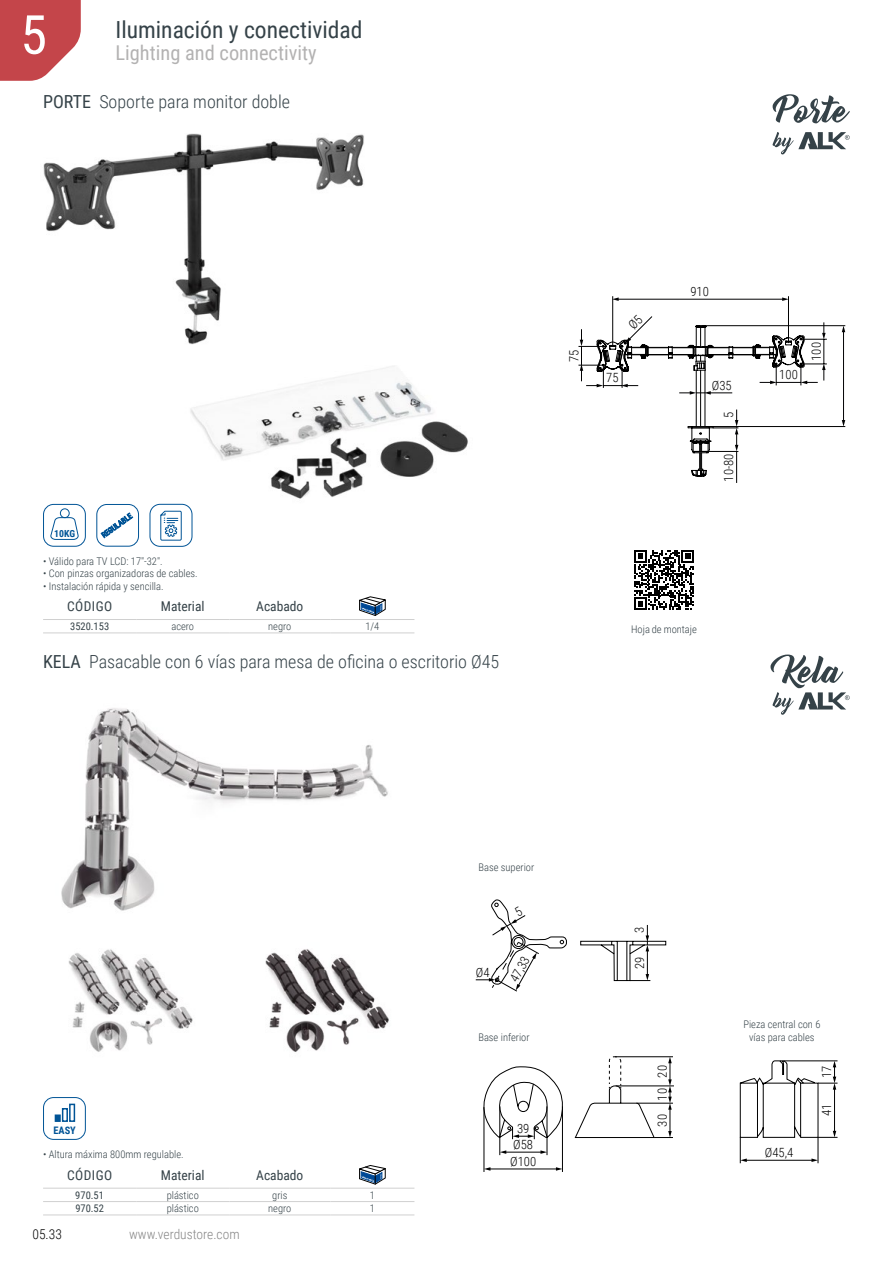
<style>
.page{position:relative;width:893px;height:1263px;background:#fff}
.page>*{position:absolute;margin:0;border:0;box-sizing:border-box;transform-origin:0 0}
.t1{font:54px "Roboto Condensed";color:#fff}
.t2{font:23.55px "Roboto Condensed";color:#354248}
.t3{font:20.4px "Roboto Condensed";color:#b3b2b2}
.t4{font:300 18px "Roboto Condensed";color:#354248}
.t5{font:13.5px "Roboto Condensed";color:#354248}
.t6{font:300 13.5px "Roboto Condensed";color:#878787}
.t7{font:300 13.5px "Roboto Condensed";color:#000}
.t8{font:300 12.75px "Roboto Condensed";color:#000}
.t9{font:300 10.5px/12.6px "Roboto Condensed";color:#354248;text-align:center}
.t10{font:10.5px "Roboto Condensed";color:#354248}
.t11{font:700 10.35px "Roboto Condensed";color:#005496}
.t12{font:700 9.75px "Roboto Condensed";color:#005496}
.t13{font:7.5px "Roboto Condensed";color:#005496}
.s1{font-weight:400}
</style>
<div class="page">
<svg style="left:0;top:0;width:81px;height:81px;background:#cb5e62"></svg>
<img style="left:43px;top:133px;width:321px;height:212px">
<img style="left:185px;top:366px;width:283px;height:145px">
<hr style="left:43px;top:619px;width:93px;height:1px;background:#d0d0d0">
<hr style="left:136px;top:619px;width:93px;height:1px;background:#d0d0d0">
<hr style="left:229px;top:619px;width:101px;height:1px;background:#d0d0d0">
<hr style="left:330px;top:619px;width:84px;height:1px;background:#d0d0d0">
<hr style="left:43px;top:632px;width:93px;height:1px;background:#d0d0d0">
<hr style="left:136px;top:632px;width:93px;height:1px;background:#d0d0d0">
<hr style="left:229px;top:632px;width:101px;height:1px;background:#d0d0d0">
<hr style="left:330px;top:632px;width:84px;height:1px;background:#d0d0d0">
<svg style="left:359px;top:597px;width:27px;height:19px"></svg>
<hr style="left:43px;top:1188px;width:93px;height:1px;background:#d0d0d0">
<hr style="left:136px;top:1188px;width:93px;height:1px;background:#d0d0d0">
<hr style="left:229px;top:1188px;width:101px;height:1px;background:#d0d0d0">
<hr style="left:330px;top:1188px;width:84px;height:1px;background:#d0d0d0">
<hr style="left:43px;top:1201px;width:93px;height:1px;background:#d0d0d0">
<hr style="left:136px;top:1201px;width:93px;height:1px;background:#d0d0d0">
<hr style="left:229px;top:1201px;width:101px;height:1px;background:#d0d0d0">
<hr style="left:330px;top:1201px;width:84px;height:1px;background:#d0d0d0">
<hr style="left:43px;top:1214px;width:93px;height:1px;background:#d0d0d0">
<hr style="left:136px;top:1214px;width:93px;height:1px;background:#d0d0d0">
<hr style="left:229px;top:1214px;width:101px;height:1px;background:#d0d0d0">
<hr style="left:330px;top:1214px;width:84px;height:1px;background:#d0d0d0">
<svg style="left:359px;top:1165px;width:27px;height:19px"></svg>
<div style="left:43px;top:504px;width:43px;height:43px;border:1px solid #005496;border-radius:10px"></div>
<svg style="left:50px;top:517px;width:29px;height:23px"></svg>
<div style="left:60px;top:508px;width:10px;height:10px;border:1px solid #005496;border-radius:50%"></div>
<hr style="left:843px;top:331px;width:1px;height:90px;background:#020203">
<svg style="left:842px;top:420px;width:3px;height:6px"></svg>
<svg style="left:842px;top:326px;width:3px;height:6px"></svg>
<hr style="left:617px;top:299px;width:166px;height:1px;background:#020203">
<svg style="left:613px;top:297px;width:6px;height:4px"></svg>
<svg style="left:782px;top:297px;width:6px;height:4px"></svg>
<hr style="left:612px;top:296px;width:1px;height:50px;background:#000">
<hr style="left:788px;top:296px;width:1px;height:47px;background:#000">
<hr style="left:702px;top:325px;width:143px;height:1px;background:#000">
<hr style="left:706px;top:426px;width:139px;height:1px;background:#000">
<hr style="left:736px;top:451px;width:1px;height:32px;background:#000">
<div style="left:150px;top:504px;width:42px;height:43px;border:1px solid #005496;border-radius:10px"></div>
<svg style="left:160px;top:510px;width:22px;height:31px"></svg>
<svg style="left:634px;top:550px;width:60px;height:60px"></svg>
<img style="left:265px;top:949px;width:124px;height:103px">
<img style="left:68px;top:949px;width:125px;height:103px">
<img style="left:61px;top:708px;width:327px;height:203px">
<svg style="left:770px;top:654px;width:80px;height:61px"></svg>
<svg style="left:773px;top:132px;width:77px;height:22px"></svg>
<div style="left:43px;top:1097px;width:43px;height:43px;border:1px solid #005496;border-radius:10px"></div>
<svg style="left:55px;top:1114px;width:6px;height:8px"></svg>
<svg style="left:61px;top:1103px;width:15px;height:19px"></svg>
<hr style="left:616px;top:1086px;width:58px;height:1px;background:#000">
<hr style="left:484px;top:1107px;width:1px;height:65px;background:#000">
<hr style="left:562px;top:1106px;width:1px;height:66px;background:#000">
<hr style="left:489px;top:1169px;width:68px;height:1px;background:#000">
<svg style="left:484px;top:1167px;width:6px;height:4px"></svg>
<svg style="left:556px;top:1167px;width:6px;height:4px"></svg>
<hr style="left:500px;top:1106px;width:1px;height:49px;background:#000">
<hr style="left:547px;top:1106px;width:1px;height:49px;background:#000">
<hr style="left:505px;top:1152px;width:37px;height:1px;background:#000">
<svg style="left:500px;top:1150px;width:6px;height:4px"></svg>
<svg style="left:540px;top:1150px;width:7px;height:4px"></svg>
<svg style="left:483px;top:1056px;width:190px;height:83px"></svg>
<svg style="left:739px;top:1060px;width:98px;height:103px"></svg>
<svg style="left:580px;top:925px;width:86px;height:56px"></svg>
<svg style="left:773px;top:94px;width:77px;height:29px"></svg>
<div style="left:96px;top:504px;width:43px;height:43px;border:1px solid #005496;border-radius:10px"></div>
<svg style="left:578px;top:314px;width:249px;height:163px"></svg>
<svg style="left:476px;top:899px;width:91px;height:93px"></svg>
<h1 class="t1" style="left:20px;top:-3px;width:28px">5</h1>
<h2 class="t2" style="left:115px;top:13px;width:249px">Iluminación y conectividad</h2>
<h3 class="t3" style="left:115px;top:39px;width:203px">Lighting and connectivity</h3>
<h3 class="t4" style="left:43px;top:89px;width:248px"><span class="s1">PORTE</span> Soporte para monitor doble</h3>
<p class="t12" style="left:54px;top:526px;width:22px">10KG</p>
<p class="t13" style="left:99px;top:532px;width:37px;rotate:-36deg">REGULABLE</p>
<p class="t9" style="left:43px;top:554px;width:121px">• Válido para TV LCD: 17"-32".</p>
<p class="t9" style="left:43px;top:567px;width:156px">• Con pinzas organizadoras de cables.</p>
<p class="t9" style="left:43px;top:579px;width:122px">• Instalación rápida y sencilla.</p>
<p class="t5" style="left:67px;top:597px;width:47px">CÓDIGO</p>
<p class="t5" style="left:161px;top:597px;width:45px">Material</p>
<p class="t5" style="left:256px;top:597px;width:49px">Acabado</p>
<p class="t10" style="left:70px;top:619px;width:41px">3520.153</p>
<p class="t9" style="left:171px;top:620px;width:24px">acero</p>
<p class="t9" style="left:268px;top:620px;width:25px">negro</p>
<p class="t9" style="left:365px;top:620px;width:15px">1/4</p>
<h3 class="t4" style="left:43px;top:649px;width:458px"><span class="s1">KELA</span> Pasacable con 6 vías para mesa de oficina o escritorio Ø45</h3>
<p class="t8" style="left:565px;top:362px;width:14px;rotate:-90deg">75</p>
<p class="t8" style="left:690px;top:283px;width:20px">910</p>
<p class="t8" style="left:606px;top:369px;width:14px">75</p>
<p class="t8" style="left:779px;top:365px;width:20px">100</p>
<p class="t8" style="left:712px;top:376px;width:21px">Ø35</p>
<p class="t8" style="left:720px;top:418px;width:8px;rotate:-90deg">5</p>
<p class="t8" style="left:807px;top:361px;width:20px;rotate:-90deg">100</p>
<p class="t8" style="left:720px;top:482px;width:29px;rotate:-90deg">10-80</p>
<p class="t9" style="left:631px;top:622px;width:67px">Hoja de montaje</p>
<p class="t9" style="left:478px;top:860px;width:57px">Base superior</p>
<p class="t8" style="left:630px;top:933px;width:8px;rotate:-90deg">3</p>
<p class="t8" style="left:476px;top:963px;width:15px">Ø4</p>
<p class="t8" style="left:505px;top:976px;width:29px;rotate:-61deg">47,33</p>
<p class="t8" style="left:631px;top:969px;width:14px;rotate:-90deg">29</p>
<p class="t11" style="left:53px;top:1123px;width:24px">EASY</p>
<p class="t9" style="left:43px;top:1148px;width:142px">• Altura máxima 800mm regulable.</p>
<p class="t5" style="left:67px;top:1165px;width:47px">CÓDIGO</p>
<p class="t5" style="left:161px;top:1165px;width:45px">Material</p>
<p class="t5" style="left:256px;top:1165px;width:49px">Acabado</p>
<p class="t10" style="left:75px;top:1188px;width:30px">970.51</p>
<p class="t9" style="left:167px;top:1188px;width:34px">plástico</p>
<p class="t9" style="left:272px;top:1188px;width:17px">gris</p>
<p class="t9" style="left:370px;top:1188px;width:7px">1</p>
<p class="t10" style="left:75px;top:1201px;width:30px">970.52</p>
<p class="t9" style="left:167px;top:1202px;width:34px">plástico</p>
<p class="t9" style="left:268px;top:1202px;width:25px">negro</p>
<p class="t9" style="left:370px;top:1202px;width:7px">1</p>
<p class="t7" style="left:33px;top:1225px;width:31px">05.33</p>
<p class="t6" style="left:129px;top:1225px;width:112px">www.verdustore.com</p>
<p class="t9" style="left:478px;top:1030px;width:53px">Base inferior</p>
<p class="t8" style="left:517px;top:1119px;width:14px">39</p>
<p class="t8" style="left:513px;top:1135px;width:21px">Ø58</p>
<p class="t8" style="left:510px;top:1152px;width:28px">Ø100</p>
<p class="t8" style="left:653px;top:1126px;width:63px;rotate:-90deg">30 10 20</p>
<p class="t9" style="left:743px;top:1018px;width:79px">Pieza central con 6 vías para cables</p>
<p class="t8" style="left:818px;top:1078px;width:14px;rotate:-90deg">17</p>
<p class="t8" style="left:765px;top:1143px;width:30px">Ø45,4</p>
<p class="t8" style="left:818px;top:1116px;width:14px;rotate:-90deg">41</p>
</div>
